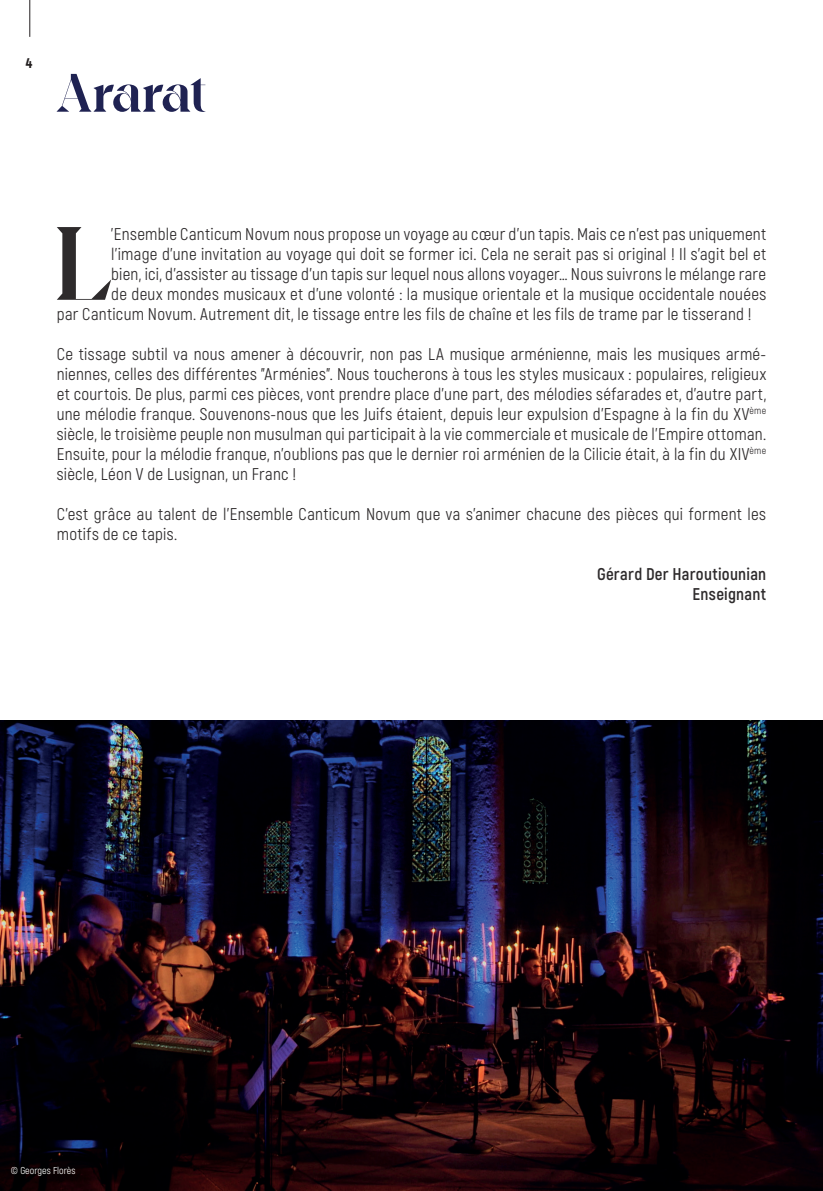
<style>
.page{position:relative;width:823px;height:1191px;background:#fff}
.page>*{position:absolute;margin:0;border:0;box-sizing:border-box;transform-origin:0 0}
.t1{font:700 103.8px "Voyage";color:#2e2b2c}
.t2{font:700 54px "Voyage";letter-spacing:-.01em;color:#1f2252}
.t3{font:17px/20px "Akrobat";letter-spacing:.015em;color:#2e2b2c;text-align:justify}
.t4{font:700 17px/20px "Akrobat";letter-spacing:.015em;color:#2e2b2c;text-align:right}
.t5{font:900 14px "Akrobat";color:#231f20}
.t6{font:10px "Akrobat";color:#fff}
</style>
<div class="page">
<hr style="left:29px;top:0;width:1px;height:37px;background:#231f20">
<img style="left:0;top:720px;width:822px;height:471px">
<p class="t5" style="left:26px;top:54px;width:8px">4</p>
<h2 class="t2" style="left:57px;top:60px;width:150px">Ararat</h2>
<h1 class="t1" style="left:55px;top:201px;width:58px">L</h1>
<p class="t3" style="left:111px;top:224px;width:656px">’Ensemble Canticum Novum nous propose un voyage au cœur d’un tapis. Mais ce n’est pas uniquement</p>
<p class="t3" style="left:111px;top:244px;width:656px">l’image d’une invitation au voyage qui doit se former ici. Cela ne serait pas si original ! Il s’agit bel et</p>
<p class="t3" style="left:111px;top:264px;width:656px">bien, ici, d’assister au tissage d’un tapis sur lequel nous allons voyager… Nous suivrons le mélange rare</p>
<p class="t3" style="left:111px;top:284px;width:656px">de deux mondes musicaux et d’une volonté : la musique orientale et la musique occidentale nouées</p>
<p class="t3" style="left:57px;top:304px;width:696px">par Canticum Novum. Autrement dit, le tissage entre les fils de chaîne et les fils de trame par le tisserand !</p>
<p class="t3" style="left:57px;top:344px;width:710px">Ce tissage subtil va nous amener à découvrir, non pas LA musique arménienne, mais les musiques armé&shy;niennes, celles des différentes "Arménies". Nous toucherons à tous les styles musicaux : populaires, religieux et courtois. De plus, parmi ces pièces, vont prendre place d’une part, des mélodies séfarades et, d’autre part, une mélodie franque. Souvenons-nous que les Juifs étaient, depuis leur expulsion d’Espagne à la fin du XV<sup>ème </sup>siècle, le troisième peuple non musulman qui participait à la vie commerciale et musicale de l’Empire ottoman.<br>Ensuite, pour la mélodie franque, n’oublions pas que le dernier roi arménien de la Cilicie était, à la fin du XIV<sup>ème </sup>siècle, Léon V de Lusignan, un Franc !</p>
<p class="t3" style="left:57px;top:504px;width:710px">C’est grâce au talent de l’Ensemble Canticum Novum que va s’animer chacune des pièces qui forment les motifs de ce tapis.</p>
<p class="t4" style="left:596px;top:564px;width:170px">Gérard Der Haroutiounian<br>Enseignant</p>
<p class="t6" style="left:11px;top:1164px;width:66px">© Georges Florès</p>
</div>
